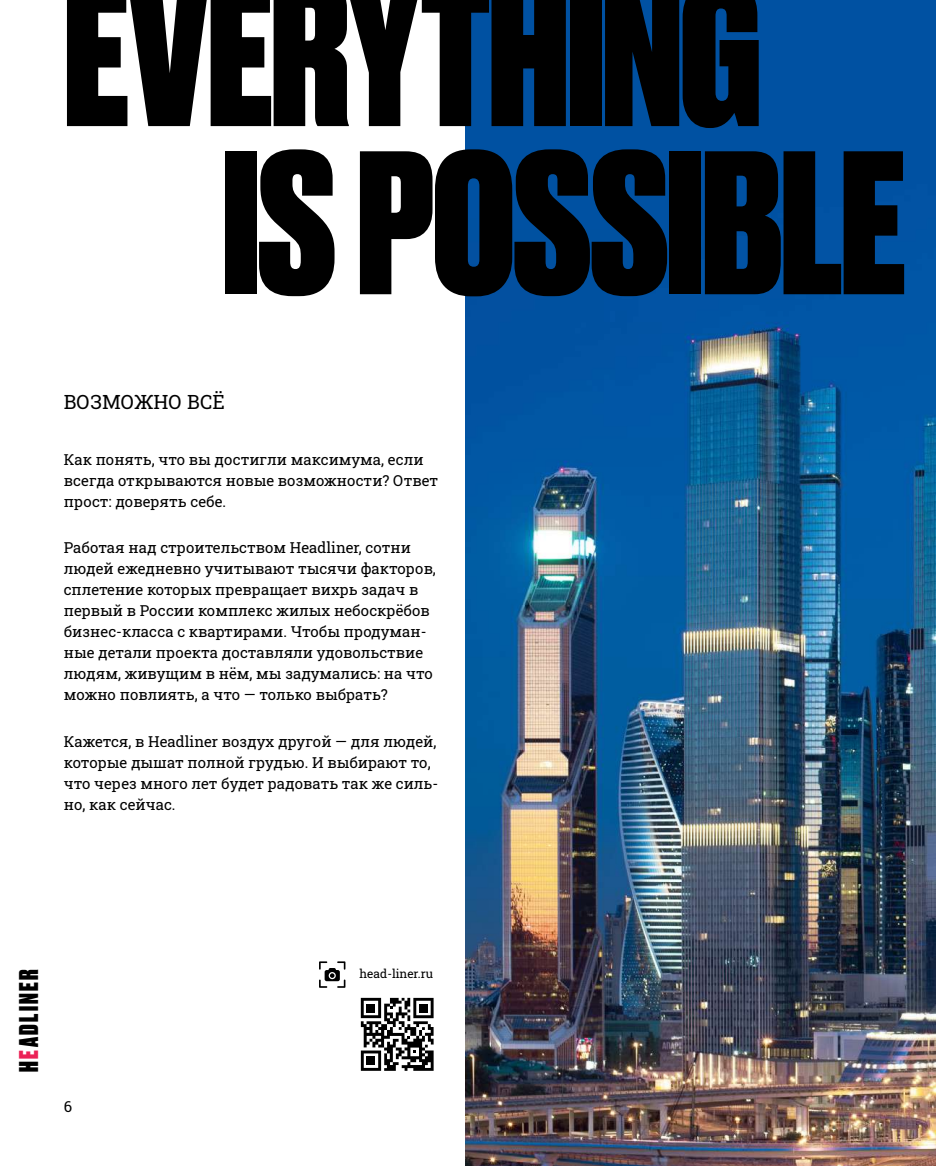
<style>
.page{position:relative;width:936px;height:1166px;background:#fff}
.page>*{position:absolute;margin:0;border:0;box-sizing:border-box;transform-origin:0 0}
.t1{font:800 192px/168px "Druk Cy";letter-spacing:-.01em;color:#000}
.t2{font:800 25.5px "Druk Cy";letter-spacing:.095em;color:#000}
.t3{font:19.5px "Roboto Slab";color:#000}
.t4{font:15px/21px "Roboto Slab";color:#000}
.t5{font:12px "Roboto Slab";color:#000}
.s1{color:#eb2256}
</style>
<div class="page">
<img style="left:466px;top:0;width:469px;height:1165px">
<svg style="left:361px;top:997px;width:72px;height:73px"></svg>
<div style="left:366px;top:1003px;width:9px;height:9px;background:#000"></div>
<div style="left:419px;top:1003px;width:9px;height:8px;background:#000"></div>
<div style="left:366px;top:1056px;width:9px;height:8px;background:#000"></div>
<svg style="left:319px;top:961px;width:26px;height:26px"></svg>
<h1 class="t1" style="left:222px;top:-40px;width:685px;text-indent:-158px">EVERYTHING<br>IS POSSIBLE</h1>
<h3 class="t3" style="left:64px;top:388px;width:163px">ВОЗМОЖНО ВСЁ</h3>
<p class="t4" style="left:64px;top:448px;width:376px">Как понять, что вы достигли максимума, если всегда открываются новые возможности? Ответ прост: доверять себе.</p>
<p class="t4" style="left:64px;top:536px;width:373px">Работая над строительством Headliner, сотни людей ежедневно учитывают тысячи факторов, сплетение которых превращает вихрь задач в первый в России комплекс жилых небоскрёбов бизнес-класса с квартирами. Чтобы продуман&shy;ные детали проекта доставляли удовольствие людям, живущим в нём, мы задумались: на что можно повлиять, а что — только выбрать?</p>
<p class="t4" style="left:64px;top:730px;width:376px">Кажется, в Headliner воздух другой — для людей, которые дышат полной грудью. И выбирают то, что через много лет будет радовать так же силь&shy;но, как сейчас.</p>
<h2 class="t2" style="left:11px;top:1071px;width:104px;rotate:-90deg">H<span class="s1">E</span>ADLINER</h2>
<p class="t5" style="left:359px;top:964px;width:75px">head-liner.ru</p>
<p class="t4" style="left:64px;top:1094px;width:10px">6</p>
</div>
